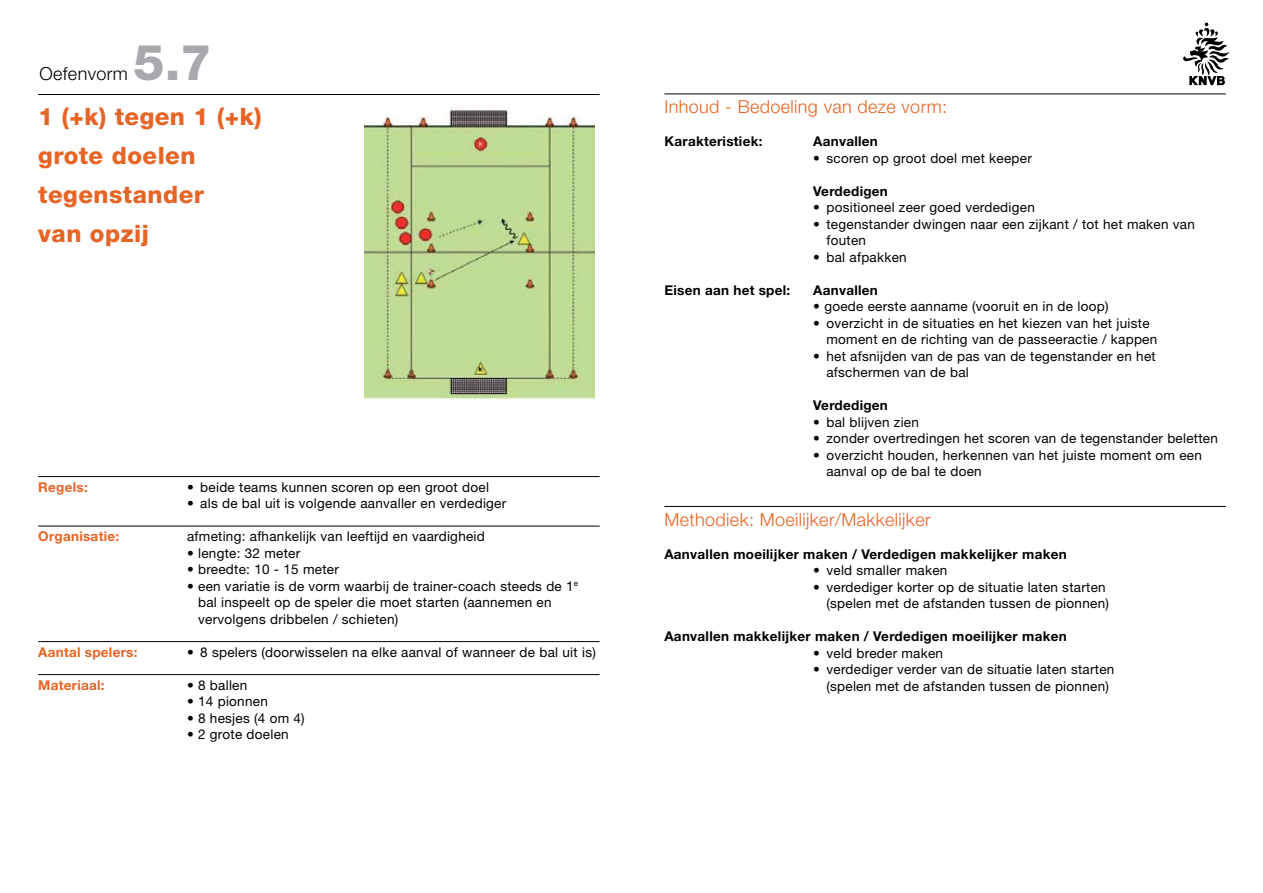
<style>
.page{position:relative;width:1263px;height:893px;background:#fff}
.page>*{position:absolute;margin:0;border:0;box-sizing:border-box;transform-origin:0 0}
.t1{font:800 49.5px "Helvetica Neue LT";color:#a7a9ac}
.t2{font:800 24px/39px "Helvetica Neue LT";letter-spacing:.02em;color:#e66425}
.t3{font:300 18px "Helvetica Neue LT";letter-spacing:.02em;color:#e66425}
.t4{font:300 18px "Helvetica Neue LT";letter-spacing:.02em;color:#000}
.t5{font:13.5px/16.5px "Helvetica Neue LT";letter-spacing:.02em;color:#000}
.t6{font:700 13.5px "Helvetica Neue LT";letter-spacing:.02em;color:#000}
.t7{font:700 13.5px "Helvetica Neue LT";letter-spacing:.02em;color:#e66425}
</style>
<div class="page">
<hr style="left:38px;top:94px;width:562px;height:1px;background:#000">
<img style="left:364px;top:107px;width:230px;height:293px">
<hr style="left:38px;top:476px;width:562px;height:1px;background:#000">
<hr style="left:38px;top:526px;width:562px;height:1px;background:#000">
<hr style="left:38px;top:641px;width:562px;height:1px;background:#000">
<hr style="left:38px;top:674px;width:562px;height:1px;background:#000">
<hr style="left:664px;top:94px;width:562px;height:1px;background:#000">
<hr style="left:664px;top:506px;width:562px;height:1px;background:#000">
<svg style="left:1183px;top:23px;width:46px;height:62px"></svg>
<h1 class="t1" style="left:134px;top:33px;width:80px">5.7</h1>
<h2 class="t2" style="left:38px;top:97px;width:225px">1 (+k) tegen 1 (+k) grote doelen tegenstander<br>van opzij</h2>
<h3 class="t4" style="left:40px;top:63px;width:90px">Oefenvorm</h3>
<p class="t7" style="left:38px;top:479px;width:51px">Regels:</p>
<p class="t5" style="left:187px;top:479px;width:303px">• beide teams kunnen scoren op een groot doel</p>
<p class="t5" style="left:187px;top:495px;width:321px">• als de bal uit is volgende aanvaller en verdediger</p>
<p class="t7" style="left:38px;top:528px;width:82px">Organisatie:</p>
<p class="t5" style="left:187px;top:528px;width:299px">afmeting: afhankelijk van leeftijd en vaardigheid</p>
<p class="t5" style="left:187px;top:545px;width:115px">• lengte: 32 meter</p>
<p class="t5" style="left:187px;top:561px;width:153px">• breedte: 10 - 15 meter</p>
<p class="t5" style="left:198px;top:578px;width:381px;text-indent:-11px">• een variatie is de vorm waarbij de trainer-coach steeds de 1<sup>e </sup>bal inspeelt op de speler die moet starten (aannemen en vervolgens dribbelen / schieten)</p>
<p class="t7" style="left:38px;top:644px;width:101px">Aantal spelers:</p>
<p class="t5" style="left:187px;top:644px;width:410px">• 8 spelers (doorwisselen na elke aanval of wanneer de bal uit is)</p>
<p class="t7" style="left:38px;top:677px;width:68px">Materiaal:</p>
<p class="t5" style="left:187px;top:677px;width:62px">• 8 ballen</p>
<p class="t5" style="left:187px;top:693px;width:82px">• 14 pionnen</p>
<p class="t5" style="left:187px;top:710px;width:119px">• 8 hesjes (4 om 4)</p>
<p class="t5" style="left:187px;top:726px;width:103px">• 2 grote doelen</p>
<h3 class="t3" style="left:664px;top:96px;width:284px">Inhoud - Bedoeling van deze vorm:</h3>
<p class="t6" style="left:664px;top:133px;width:99px">Karakteristiek:</p>
<p class="t6" style="left:813px;top:133px;width:66px">Aanvallen</p>
<p class="t5" style="left:813px;top:150px;width:220px">• scoren op groot doel met keeper</p>
<p class="t6" style="left:813px;top:183px;width:76px">Verdedigen</p>
<p class="t5" style="left:813px;top:199px;width:223px">• positioneel zeer goed verdedigen</p>
<p class="t5" style="left:826px;top:216px;width:370px;text-indent:-13px">• tegenstander dwingen naar een zijkant / tot het maken van fouten</p>
<p class="t5" style="left:813px;top:249px;width:95px">• bal afpakken</p>
<p class="t6" style="left:664px;top:282px;width:127px">Eisen aan het spel:</p>
<p class="t6" style="left:813px;top:282px;width:66px">Aanvallen</p>
<p class="t5" style="left:813px;top:298px;width:297px">• goede eerste aanname (vooruit en in de loop)</p>
<p class="t5" style="left:826px;top:315px;width:332px;text-indent:-13px">• overzicht in de situaties en het kiezen van het juiste moment en de richting van de passeeractie / kappen</p>
<p class="t5" style="left:826px;top:348px;width:331px;text-indent:-13px">• het afsnijden van de pas van de tegenstander en het afschermen van de bal</p>
<p class="t6" style="left:813px;top:397px;width:76px">Verdedigen</p>
<p class="t5" style="left:813px;top:414px;width:107px">• bal blijven zien</p>
<p class="t5" style="left:813px;top:430px;width:406px">• zonder overtredingen het scoren van de tegenstander beletten</p>
<p class="t5" style="left:826px;top:447px;width:377px;text-indent:-13px">• overzicht houden, herkennen van het juiste moment om een aanval op de bal te doen</p>
<h3 class="t3" style="left:664px;top:509px;width:268px">Methodiek: Moeilijker/Makkelijker</h3>
<p class="t6" style="left:664px;top:546px;width:404px">Aanvallen moeilijker maken / Verdedigen makkelijker maken</p>
<p class="t5" style="left:813px;top:562px;width:136px">• veld smaller maken</p>
<p class="t5" style="left:813px;top:579px;width:297px;text-align:right">• verdediger korter op de situatie laten starten (spelen met de afstanden tussen de pionnen)</p>
<p class="t6" style="left:664px;top:628px;width:404px">Aanvallen makkelijker maken / Verdedigen moeilijker maken</p>
<p class="t5" style="left:813px;top:645px;width:131px">• veld breder maken</p>
<p class="t5" style="left:813px;top:661px;width:303px;text-align:center">• verdediger verder van de situatie laten starten (spelen met de afstanden tussen de pionnen)</p>
</div>
